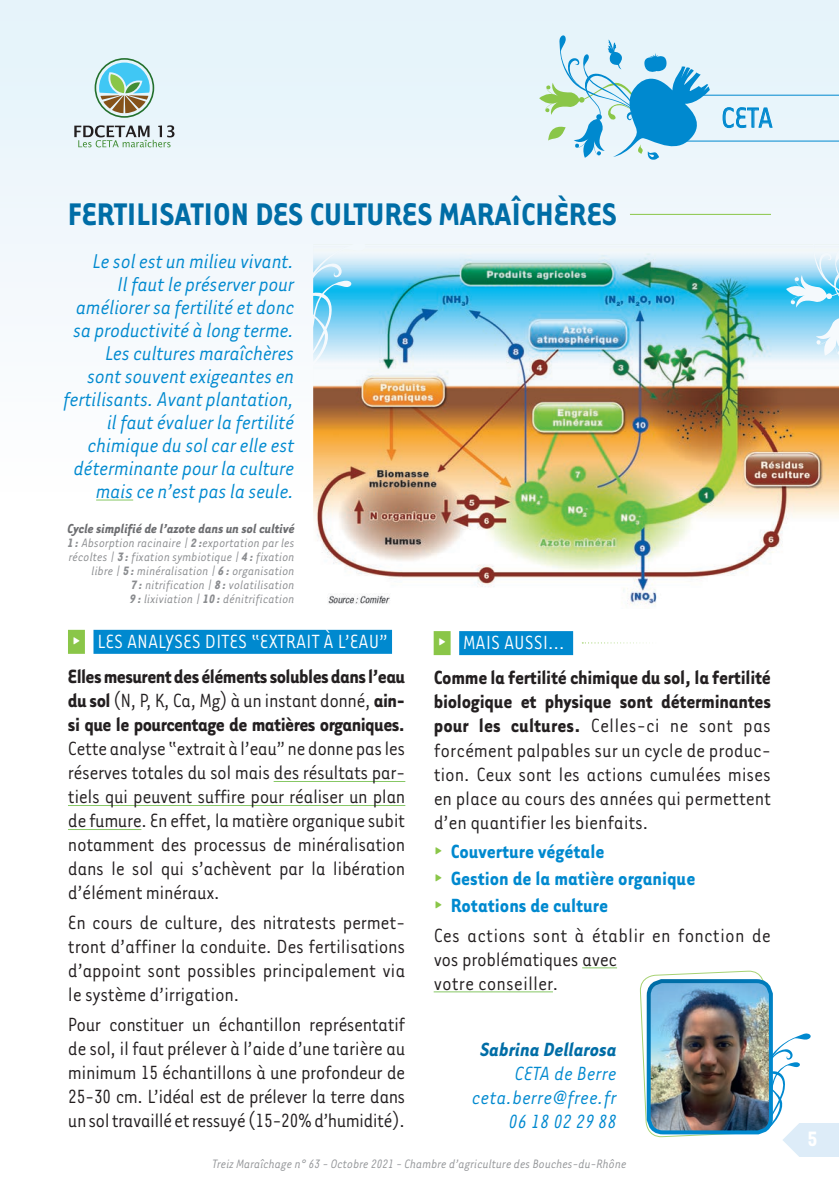
<style>
.page{position:relative;width:839px;height:1191px;background:#fff}
.page>*{position:absolute;margin:0;border:0;box-sizing:border-box;transform-origin:0 0}
.t1{font:700 36px "Tarzana Narrow";color:#006da6}
.t2{font:32px "Tarzana Narrow";color:#0089cf}
.t3{font:700 24px "Tarzana Narrow";color:#fff}
.t4{font:italic 23px/23px "Tarzana Narrow";letter-spacing:-.02em;color:#0089cf;text-align:right}
.t5{font:22px/24px "Tarzana Narrow";letter-spacing:-.015em;color:#231f20;text-align:justify}
.t6{font:700 22px/35.4px "Tarzana Narrow";letter-spacing:-.025em;color:#231f20}
.t7{font:700 22px/26.8px "Tarzana Narrow";color:#0089cf}
.t8{font:italic 22px/23.8px "Tarzana Narrow";color:#0089cf;text-align:right}
.t9{font:italic 700 22px "Tarzana Narrow";color:#006da6}
.t10{font:italic 700 15px "Tarzana Narrow";letter-spacing:-.005em;color:#6c6d70}
.t11{font:italic 14px/14px "Tarzana Narrow";letter-spacing:-.005em;color:#8a8c8f;text-align:right}
.t12{font:italic 14px "Tarzana Narrow";letter-spacing:-.01em;color:#939598}
.s1{font-weight:700}
.s2{font-family:"Geogrotesque";color:#fff}
.s3{font-weight:400;color:#fff}
.s4{font-weight:400}
.s5{font-family:"Geogrotesque";color:#8ac648}
</style>
<div class="page">
<div style="left:0;top:0;width:839px;height:493px;background:linear-gradient(to right,#f1f8fc,#eaf5fb)"></div>
<svg style="left:95px;top:58px;width:59px;height:60px;background:#98c3bb"></svg>
<svg style="left:74px;top:125px;width:101px;height:22px;background:#b5c2c0"></svg>
<hr style="left:630px;top:214px;width:141px;height:1px;background:#8ac648">
<svg style="left:539px;top:35px;width:300px;height:125px;background:#bee1ef"></svg>
<div style="left:68px;top:630px;width:17px;height:24px;background:#8ac648"></div>
<div style="left:93px;top:630px;width:299px;height:24px;background:#0089cf"></div>
<hr style="left:274px;top:781px;width:131px;height:1px;background:#87c765">
<hr style="left:68px;top:805px;width:337px;height:1px;background:#87c765">
<hr style="left:68px;top:829px;width:73px;height:1px;background:#87c765">
<div style="left:434px;top:631px;width:17px;height:24px;background:#8ac648"></div>
<div style="left:459px;top:631px;width:114px;height:24px;background:#0089cf"></div>
<hr style="left:582px;top:967px;width:35px;height:1px;background:#87c765">
<hr style="left:434px;top:991px;width:119px;height:1px;background:#87c765">
<svg style="left:582px;top:642px;width:68px;height:1px"></svg>
<hr style="left:96px;top:499px;width:37px;height:1px;background:#87c765">
<svg style="left:640px;top:970px;width:199px;height:187px"></svg>
<img style="left:649px;top:981px;width:121px;height:151px">
<div style="left:647px;top:979px;width:126px;height:155px;border:4px solid #fff;border-radius:14px"></div>
<img style="left:313px;top:244px;width:526px;height:361px">
<h1 class="t1" style="left:68px;top:191px;width:550px">FERTILISATION DES CULTURES MARAÎCHÈRES</h1>
<p class="t4" style="left:63px;top:248px;width:233px">Le sol est un milieu vivant.<br>Il faut le préserver pour améliorer sa fertilité et donc sa productivité à long terme.<br>Les cultures maraîchères<br>sont souvent exigeantes en fertilisants. Avant plantation, il faut évaluer la fertilité chimique du sol car elle est déterminante pour la culture mais ce n’est pas la seule.</p>
<p class="t10" style="left:68px;top:519px;width:229px">Cycle simplifié de l’azote dans un sol cultivé</p>
<p class="t11" style="left:68px;top:535px;width:229px"><span class="s1">1 :</span> Absorption racinaire | <span class="s1">2 :</span>exportation par les récoltes | <span class="s1">3 :</span> fixation symbiotique | <span class="s1">4 :</span> fixation libre | <span class="s1">5 :</span> minéralisation | <span class="s1">6 :</span> organisation<br><span class="s1">7 :</span> nitrification | <span class="s1">8 :</span> volatilisation<br><span class="s1">9 :</span> lixiviation | <span class="s1">10 :</span> dénitrification</p>
<h2 class="t2" style="left:721px;top:98px;width:53px">CETA</h2>
<p class="t6" style="left:68px;top:622px;width:339px"><span class="s2">∂</span> <span class="s3">LES ANALYSES DITES “EXTRAIT À L’EAU”<br></span>Elles mesurent des éléments solubles dans l’eau</p>
<p class="t6" style="left:68px;top:687px;width:339px;line-height:24px">du sol <span class="s4">(N, P, K, Ca, Mg) à un instant donné,</span> ain&shy;si que le pourcentage de matières organiques.</p>
<p class="t5" style="left:68px;top:735px;width:339px">Cette analyse “extrait à l’eau” ne donne pas les réserves totales du sol mais des résultats par&shy;tiels qui peuvent suffire pour réaliser un plan de fumure. En effet, la matière organique subit notamment des processus de minéralisation dans le sol qui s’achèvent par la libération d’élément minéraux.</p>
<p class="t5" style="left:68px;top:909px;width:339px">En cours de culture, des nitratests permet&shy;tront d’affiner la conduite. Des fertilisations d’appoint sont possibles principalement via le système d’irrigation.</p>
<p class="t5" style="left:68px;top:1011px;width:339px">Pour constituer un échantillon représentatif de sol, il faut prélever à l’aide d’une tarière au minimum 15 échantillons à une profondeur de 25-30 cm. L’idéal est de prélever la terre dans un sol travaillé et ressuyé (15-20% d’humidité).</p>
<p class="t6" style="left:434px;top:623px;width:339px"><span class="s2">∂</span> <span class="s3">MAIS AUSSI…<br></span>Comme la fertilité chimique du sol, la fertilité</p>
<p class="t5" style="left:434px;top:689px;width:339px"><span class="s1">biologique et physique sont déterminantes pour les cultures.</span> Celles-ci ne sont pas forcément palpables sur un cycle de produc&shy;tion. Ceux sont les actions cumulées mises en place au cours des années qui permettent d’en quantifier les bienfaits.</p>
<p class="t7" style="left:434px;top:837px;width:263px"><span class="s5">∂</span> Couverture végétale<br><span class="s5">∂</span> Gestion de la matière organique <span class="s5">∂</span> Rotations de culture</p>
<p class="t5" style="left:434px;top:922px;width:339px;text-align:left">Ces actions sont à établir en fonction de vos problématiques avec<br>votre conseiller.</p>
<p class="t9" style="left:480px;top:1036px;width:138px">Sabrina Dellarosa</p>
<p class="t8" style="left:472px;top:1060px;width:146px">CETA de Berre ceta.berre@free.fr<br>06 18 02 29 88</p>
<p class="t12" style="left:212px;top:1155px;width:416px">Treiz Maraîchage n° 63 - Octobre 2021 - Chambre d’agriculture des Bouches-du-Rhône</p>
<p class="t3" style="left:807px;top:1123px;width:12px">5</p>
</div>
